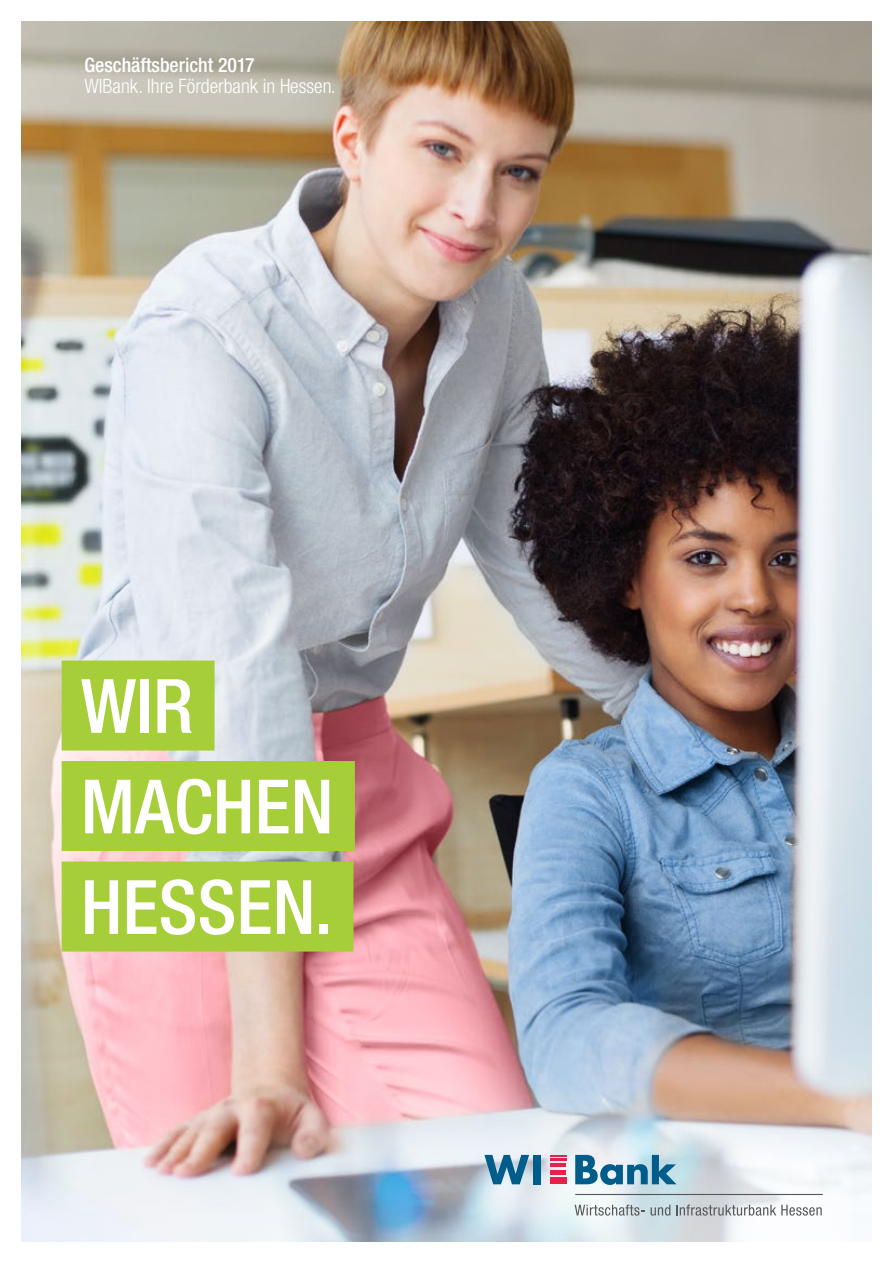
<style>
.page{position:relative;width:893px;height:1263px;background:#fff}
.page>*{position:absolute;margin:0;border:0;box-sizing:border-box;transform-origin:0 0}
.t1{font:500 condensed 75px/100.5px "Helvetica Neue";color:#fff}
.t2{font:300 condensed 19.95px "Helvetica Neue";color:#fff}
.t3{font:500 condensed 19.95px "Helvetica Neue";color:#fff}
</style>
<div class="page">
<img style="left:21px;top:21px;width:851px;height:1221px">
<div style="left:62px;top:660px;width:153px;height:90px;background:#a6ce39"></div>
<div style="left:62px;top:761px;width:293px;height:90px;background:#a6ce39"></div>
<div style="left:62px;top:861px;width:291px;height:90px;background:#a6ce39"></div>
<svg style="left:484px;top:1155px;width:45px;height:29px"></svg>
<div style="left:533px;top:1155px;width:8px;height:29px;background:#005d8b"></div>
<hr style="left:575px;top:1194px;width:248px;height:1px;background:#57585a">
<svg style="left:575px;top:1155px;width:102px;height:30px;background:#6ba1bc"></svg>
<div style="left:550px;top:1177px;width:16px;height:7px;background:#e5234a"></div>
<hr style="left:550px;top:1170px;width:16px;height:4px;background:#e5234a">
<hr style="left:550px;top:1164px;width:16px;height:3px;background:#e5234a">
<svg style="left:550px;top:1155px;width:16px;height:6px"></svg>
<svg style="left:575px;top:1204px;width:70px;height:12px"></svg>
<svg style="left:651px;top:1205px;width:19px;height:11px"></svg>
<svg style="left:676px;top:1204px;width:146px;height:12px"></svg>
<p class="t3" style="left:85px;top:53px;width:171px">Geschäftsbericht 2017</p>
<p class="t2" style="left:85px;top:75px;width:252px">WIBank. Ihre Förderbank in Hessen.</p>
<h1 class="t1" style="left:81px;top:655px;width:254px">WIR<br>MACHEN<br>HESSEN.</h1>
</div>
